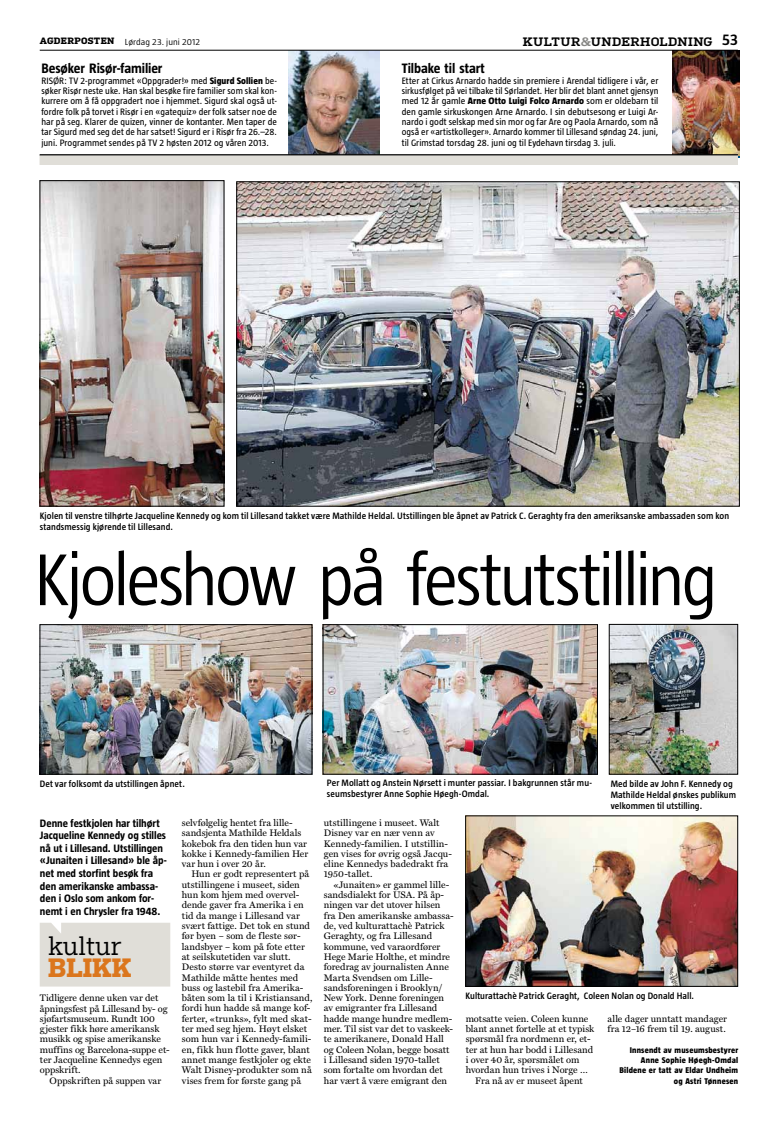
<style>
.page{position:relative;width:781px;height:1129px;background:#fff}
.page>*{position:absolute;margin:0;border:0;box-sizing:border-box;transform-origin:0 0}
.t1{font:300 75px "Taz";letter-spacing:-.05em;color:#000}
.t2{font:26px "Flama Slab";color:#000}
.t3{font:700 26px "Flama Slab";color:#db761d}
.t4{font:700 14px "Taz";letter-spacing:-.005em;color:#000}
.t5{font:500 12px "Flama Slab";letter-spacing:.035em;color:#000;scale:1.1 1}
.t6{font:700 11px/12.5px "Taz";letter-spacing:-.005em;color:#000}
.t7{font:9.5px/10.3px "Miller Text";letter-spacing:.005em;color:#000}
.t8{font:9.5px/10.3px "Taz";color:#000;text-align:justify}
.t9{font:600 9.5px/11px "Taz";letter-spacing:.01em;color:#000}
.t10{font:300 9px "Taz";letter-spacing:.005em;color:#000;scale:1.05 1}
.t11{font:700 9px "Flama Slab";letter-spacing:.025em;color:#000;scale:1.05 1}
.t12{font:800 8.5px/10.3px "Taz";letter-spacing:.025em;color:#000;text-align:right}
.s1{color:#868684}
.s2{font-family:"Taz";font-weight:600;font-size:16px}
.s3{font-weight:800}
</style>
<div class="page">
<img style="left:672px;top:50px;width:67px;height:106px">
<img style="left:288px;top:51px;width:91px;height:104px">
<img style="left:238px;top:183px;width:499px;height:321px">
<div style="left:236px;top:181px;width:503px;height:325px;border:1px solid #000"></div>
<img style="left:324px;top:626px;width:271px;height:146px">
<div style="left:322px;top:624px;width:275px;height:150px;border:1px solid #000"></div>
<img style="left:42px;top:626px;width:268px;height:146px">
<div style="left:40px;top:624px;width:272px;height:150px;border:1px solid #000"></div>
<img style="left:467px;top:817px;width:268px;height:167px">
<div style="left:465px;top:815px;width:272px;height:171px;border:1px solid #000"></div>
<img style="left:610px;top:626px;width:125px;height:146px">
<div style="left:608px;top:624px;width:129px;height:150px;border:1px solid #000"></div>
<img style="left:42px;top:182px;width:180px;height:322px">
<div style="left:40px;top:180px;width:184px;height:326px;border:1px solid #000"></div>
<div style="left:40px;top:922px;width:130px;height:64px;background:#e0ded8"></div>
<hr style="left:40px;top:50px;width:697px;height:1px;background:#000">
<div style="left:40px;top:155px;width:697px;height:10px;background:#e0ded8"></div>
<hr style="left:40px;top:155px;width:697px;height:1px;background:#000">
<p class="t10" style="left:125px;top:36px;width:73px">Lørdag 23. juni 2012</p>
<p class="t5" style="left:522px;top:34px;width:197px">KULTUR<span class="s1">&amp;</span>UNDERHOLDNING <span class="s2">53</span></p>
<p class="t8" style="left:401px;top:75px;width:258px">Etter at Cirkus Arnardo hadde sin premiere i Arendal tidligere i vår, er sirkusfølget på vei tilbake til Sørlandet. Her blir det blant annet gjensyn med 12 år gamle <span class="s3">Arne Otto Luigi Folco Arnardo</span> som er oldebarn til den gamle sirkuskongen Arne Arnardo. I sin debutsesong er Luigi Ar&shy;nardo i godt selskap med sin mor og far Are og Paola Arnardo, som nå også er «artistkolleger». Arnardo kommer til Lillesand søndag 24. juni, til Grimstad torsdag 28. juni og til Eydehavn tirsdag 3. juli.</p>
<p class="t11" style="left:40px;top:36px;width:73px">AGDERPOSTEN</p>
<h3 class="t4" style="left:41px;top:60px;width:122px">Besøker Risør-familier</h3>
<h3 class="t4" style="left:401px;top:60px;width:84px">Tilbake til start</h3>
<p class="t8" style="left:41px;top:75px;width:237px">RISØR: TV 2-programmet «Oppgrader!» med <span class="s3">Sigurd Sollien</span> be&shy;søker Risør neste uke. Han skal besøke fire familier som skal kon&shy;kurrere om å få oppgradert noe i hjemmet. Sigurd skal også ut&shy;fordre folk på torvet i Risør i en «gatequiz» der folk satser noe de har på seg. Klarer de quizen, vinner de kontanter. Men taper de tar Sigurd med seg det de har satset! Sigurd er i Risør fra 26.–28. juni. Programmet sendes på TV 2 høsten 2012 og våren 2013.</p>
<p class="t9" style="left:40px;top:510px;width:690px">Kjolen til venstre tilhørte Jacqueline Kennedy og kom til Lillesand takket være Mathilde Heldal. Utstillingen ble åpnet av Patrick C. Geraghty fra den ameriksanske ambassaden som kon standsmessig kjørende til Lillesand.</p>
<h1 class="t1" style="left:34px;top:537px;width:684px">Kjoleshow på festutstilling</h1>
<p class="t9" style="left:40px;top:778px;width:146px">Det var folksomt da utstillingen åpnet.</p>
<p class="t6" style="left:40px;top:816px;width:128px">Denne festkjolen har tilhørt<br>Jacqueline Kennedy og stilles nå ut i Lillesand. Utstillingen «Junaiten i Lillesand» ble åp&shy;net med storfint besøk fra den amerikanske ambassa&shy;den i Oslo som ankom for&shy;nemt i en Chrysler fra 1948.</p>
<h2 class="t2" style="left:48px;top:930px;width:75px">kultur</h2>
<h2 class="t3" style="left:48px;top:952px;width:84px">BLIKK</h2>
<p class="t7" style="left:40px;top:992px;width:131px">Tidligere denne uken var det åpningsfest på Lillesand by- og sjøfartsmuseum. Rundt 100 gjester fikk høre amerikansk musikk og spise amerikanske muffins og Barcelona-suppe et&shy;ter Jacqueline Kennedys egen oppskrift.</p>
<p class="t7" style="left:50px;top:1074px;width:113px">Oppskriften på suppen var</p>
<p class="t7" style="left:182px;top:817px;width:128px">selvfølgelig hentet fra lille&shy;sandsjenta Mathilde Heldals kokebok fra den tiden hun var kokke i Kennedy-familien Her var hun i over 20 år.</p>
<p class="t7" style="left:182px;top:868px;width:132px;text-indent:10px">Hun er godt representert på utstillingene i museet, siden hun kom hjem med overvel&shy;dende gaver fra Amerika i en tid da mange i Lillesand var svært fattige. Det tok en stund før byen – som de fleste sør&shy;landsbyer – kom på fote etter at seilskutetiden var slutt.<br>Desto større var eventyret da<br>Mathilde måtte hentes med buss og lastebil fra Amerika&shy;båten som la til i Kristiansand, fordi hun hadde så mange kof&shy;ferter, «trunks», fylt med skat&shy;ter med seg hjem. Høyt elsket som hun var i Kennedy-famili&shy;en, fikk hun flotte gaver, blant annet mange festkjoler og ekte<br>Walt Disney-produkter som nå vises frem for første gang på</p>
<p class="t9" style="left:327px;top:776px;width:266px">Per Mollatt og Anstein Nørsett i munter passiar. I bakgrunnen står mu&shy;seumsbestyrer Anne Sophie Høegh-Omdal.</p>
<p class="t9" style="left:610px;top:778px;width:127px">Med bilde av John F. Kennedy og<br>Mathilde Heldal ønskes publikum velkommen til utstilling.</p>
<p class="t7" style="left:323px;top:817px;width:129px">utstillingene i museet. Walt<br>Disney var en nær venn av<br>Kennedy-familien. I utstillin&shy;gen vises for øvrig også Jacqu&shy;eline Kennedys badedrakt fra<br>1950-tallet.</p>
<p class="t7" style="left:323px;top:879px;width:131px;text-indent:10px">«Junaiten» er gammel lille&shy;sandsdialekt for USA. På åp&shy;ningen var det utover hilsen fra Den amerikanske ambassa&shy;de, ved kulturattachè Patrick<br>Geraghty, og fra Lillesand kommune, ved varaordfører<br>Hege Marie Holthe, et mindre foredrag av journalisten Anne<br>Marta Svendsen om Lille&shy;sandsforeningen i Brooklyn/<br>New York. Denne foreningen av emigranter fra Lillesand hadde mange hundre medlem&shy;mer. Til sist var det to vaskeek&shy;te amerikanere, Donald Hall og Coleen Nolan, begge bosatt i Lillesand siden 1970-tallet som fortalte om hvordan det har vært å være emigrant den</p>
<p class="t9" style="left:465px;top:990px;width:230px">Kulturattachè Patrick Geraght, Coleen Nolan og Donald Hall.</p>
<p class="t7" style="left:465px;top:1012px;width:124px">motsatte veien. Coleen kunne</p>
<p class="t7" style="left:465px;top:1023px;width:130px">blant annet fortelle at et typisk</p>
<p class="t7" style="left:465px;top:1033px;width:126px">spørsmål fra nordmenn er, et-</p>
<p class="t7" style="left:465px;top:1043px;width:129px">ter at hun har bodd i Lillesand</p>
<p class="t7" style="left:465px;top:1054px;width:115px">i over 40 år, spørsmålet om</p>
<p class="t7" style="left:465px;top:1064px;width:124px">hvordan hun trives i Norge …</p>
<p class="t7" style="left:475px;top:1074px;width:109px">Fra nå av er museet åpent</p>
<p class="t7" style="left:607px;top:1012px;width:121px">alle dager unntatt mandager fra 12–16 frem til 19. august.</p>
<p class="t12" style="left:619px;top:1044px;width:120px">Innsendt av museumsbestyrer<br>Anne Sophie Høegh-Omdal<br>Bildene er tatt av Eldar Undheim og Astri Tønnesen</p>
</div>
